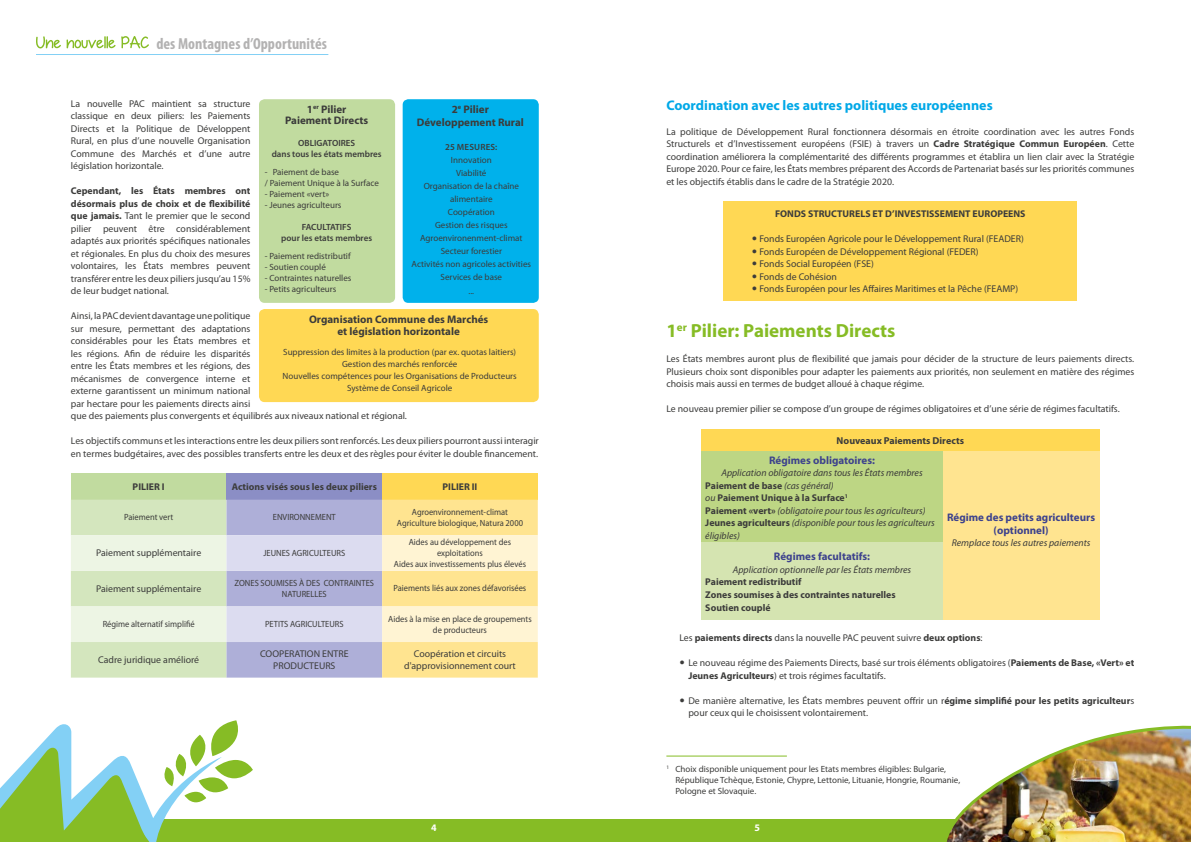
<style>
.page{position:relative;width:1191px;height:842px;background:#fff}
.page>*{position:absolute;margin:0;border:0;box-sizing:border-box;transform-origin:0 0}
.t1{font:700 19px "Myriad Pro";color:#86bc25}
.t2{font:700 condensed 16px "Myriad Pro";color:#b3b2b2}
.t3{font:700 14px "Myriad Pro";color:#00a8e7}
.t4{font:700 11px/12.5px "Myriad Pro";color:#3c3c3b;text-align:center}
.t5{font:700 11px/12.5px "Myriad Pro";color:#3d428d;text-align:center}
.t6{font:700 10px "Myriad Pro";color:#3c3c3b}
.t7{font:700 10px "Myriad Pro";color:#fff}
.t8{font:9.8px/12.5px "Myriad Pro";color:#3c3c3b}
.t9{font:italic 9.8px/12.5px "Myriad Pro";color:#3c3c3b}
.t10{font:700 9.8px/12.5px "Myriad Pro";color:#3c3c3b}
.t11{font:9px/13px "Myriad Pro";color:#3c3c3b}
.t12{font:9px/11px "Myriad Pro";color:#3c3c3b;text-align:center;scale:.94 1}
.t13{font:600 9px/11px "Myriad Pro";color:#3c3c3b;text-align:center}
.t14{font:600 9px "Myriad Pro";letter-spacing:.02em;color:#3c3c3b}
.s1{font-weight:700}
.s2{font-weight:700;font-style:normal}
</style>
<div class="page">
<div style="left:71px;top:473px;width:155px;height:27px;background:#c1db9f"></div>
<div style="left:226px;top:473px;width:156px;height:27px;background:#8b8ec5"></div>
<div style="left:382px;top:473px;width:156px;height:27px;background:#ffd854"></div>
<svg style="left:71px;top:500px;width:467px;height:178px;background:#dfddc8"></svg>
<div style="left:136px;top:819px;width:1055px;height:23px;background:#86bc25"></div>
<svg style="left:0;top:720px;width:253px;height:122px"></svg>
<div style="left:723px;top:201px;width:354px;height:100px;background:#ffd854"></div>
<div style="left:701px;top:429px;width:398px;height:22px;background:#ffd854"></div>
<div style="left:701px;top:451px;width:241px;height:92px;background:#bdd684"></div>
<div style="left:942px;top:451px;width:157px;height:169px;background:#ffe490"></div>
<div style="left:701px;top:543px;width:241px;height:77px;background:#d5e4b1"></div>
<div style="left:259px;top:99px;width:136px;height:204px;background:#c1db9f;border-radius:6px"></div>
<div style="left:403px;top:99px;width:136px;height:204px;background:#00b1eb;border-radius:6px"></div>
<div style="left:259px;top:309px;width:280px;height:93px;background:#ffd854;border-radius:6px"></div>
<hr style="left:666px;top:755px;width:121px;height:1px;background:#86bc25">
<img style="left:946px;top:725px;width:245px;height:117px">
<hr style="left:36px;top:54px;width:292px;height:1px;background:#83d0f5">
<svg style="left:36px;top:36px;width:25px;height:12px"></svg>
<svg style="left:67px;top:36px;width:48px;height:12px"></svg>
<svg style="left:121px;top:36px;width:28px;height:12px"></svg>
<h2 class="t2" style="left:156px;top:35px;width:172px">des Montagnes d’Opportunités</h2>
<p class="t8" style="left:71px;top:97px;width:181px;text-align:justify">La nouvelle PAC maintient sa structure classique en deux piliers: les Paiements Directs et la Politique de Développent Rural, en plus d’une nouvelle Organisation Commune des Marchés et d’une autre législation horizontale.</p>
<p class="t8" style="left:71px;top:185px;width:181px;text-align:justify"><span class="s1">Cependant, les États membres ont désormais plus de choix et de flexibilité que jamais.</span> Tant le premier que le second pilier peuvent être considérablement adaptés aux priorités spécifiques nationales et régionales. En plus du choix des mesures volontaires, les États membres peuvent transférer entre les deux piliers jusqu’au 15% de leur budget national.</p>
<p class="t8" style="left:71px;top:310px;width:337px">Ainsi, la PAC devient davantage une politique<br>sur mesure, permettant des adaptations<br>considérables pour les États membres et<br>les régions. Afin de réduire les disparités<br>entre les États membres et les régions, des<br>mécanismes de convergence interne et<br>externe garantissent un minimum national<br>par hectare pour les paiements directs ainsi<br>que des paiements plus convergents et équilibrés aux niveaux national et régional.</p>
<p class="t8" style="left:71px;top:435px;width:469px">Les objectifs communs et les interactions entre les deux piliers sont renforcés. Les deux piliers pourront aussi interagir en termes budgétaires, avec des possibles transferts entre les deux et des règles pour éviter le double financement.</p>
<p class="t10" style="left:133px;top:481px;width:34px">PILIER I</p>
<p class="t10" style="left:232px;top:481px;width:147px">Actions visés sous les deux piliers</p>
<p class="t10" style="left:442px;top:481px;width:36px">PILIER II</p>
<p class="t12" style="left:124px;top:512px;width:54px">Paiement vert</p>
<p class="t12" style="left:273px;top:512px;width:68px">ENVIRONNEMENT</p>
<p class="t12" style="left:397px;top:506px;width:136px">Agroenvironnement-climat<br>Agriculture biologique, Natura 2000</p>
<p class="t8" style="left:96px;top:547px;width:107px">Paiement supplémentaire</p>
<p class="t12" style="left:263px;top:547px;width:88px">JEUNES AGRICULTEURS</p>
<p class="t12" style="left:394px;top:536px;width:142px">Aides au développement des exploitations<br>Aides aux investissements plus élevés</p>
<p class="t8" style="left:96px;top:582px;width:107px">Paiement supplémentaire</p>
<p class="t12" style="left:235px;top:578px;width:150px">ZONES SOUMISES À DES CONTRAINTES<br>NATURELLES</p>
<p class="t12" style="left:393px;top:583px;width:143px">Paiements liés aux zones défavorisées</p>
<p class="t12" style="left:103px;top:619px;width:99px">Régime alternatif simplifié</p>
<p class="t12" style="left:265px;top:619px;width:85px">PETITS AGRICULTEURS</p>
<p class="t12" style="left:388px;top:613px;width:154px">Aides à la mise en place de groupements de producteurs</p>
<p class="t8" style="left:98px;top:653px;width:102px">Cadre juridique amélioré</p>
<p class="t8" style="left:260px;top:647px;width:90px;text-align:center">COOPERATION ENTRE<br>PRODUCTEURS</p>
<p class="t8" style="left:404px;top:647px;width:113px;text-align:center">Coopération et circuits d'approvisionnement court</p>
<p class="t4" style="left:285px;top:104px;width:85px;line-height:11px">1<sup>er</sup> Pilier<br>Paiement Directs</p>
<p class="t13" style="left:272px;top:138px;width:111px">OBLIGATOIRES<br>dans tous les états membres</p>
<p class="t11" style="left:265px;top:167px;width:116px;line-height:11px">- Paiement de base<br>/ Paiement Unique à la Surface</p>
<p class="t11" style="left:265px;top:188px;width:66px">- Paiement «vert»</p>
<p class="t11" style="left:265px;top:199px;width:78px">- Jeunes agriculteurs</p>
<p class="t13" style="left:281px;top:222px;width:92px">FACULTATIFS<br>pour les etats membres</p>
<p class="t11" style="left:265px;top:250px;width:88px">- Paiement redistributif</p>
<p class="t11" style="left:265px;top:261px;width:63px">- Soutien couplé</p>
<p class="t11" style="left:265px;top:272px;width:88px">- Contraintes naturelles</p>
<p class="t11" style="left:265px;top:283px;width:73px">- Petits agriculteurs</p>
<p class="t4" style="left:417px;top:103px;width:108px">2<sup>e</sup> Pilier<br>Développement Rural</p>
<p class="t14" style="left:445px;top:142px;width:54px">25 MESURES:</p>
<p class="t11" style="left:411px;top:153px;width:121px;text-align:center">Innovation<br>Viabilité<br>Organisation de la chaîne alimentaire<br>Coopération<br>Gestion des risques<br>Agroenvironenment-climat<br>Secteur forestier<br>Activités non agricoles activities<br>Services de base</p>
<p class="t11" style="left:468px;top:284px;width:7px">...</p>
<p class="t4" style="left:309px;top:313px;width:181px">Organisation Commune des Marchés et législation horizontale</p>
<p class="t11" style="left:283px;top:347px;width:236px;line-height:12px;text-align:center">Suppression des limites à la production (par ex. quotas laitiers)<br>Gestion des marchés renforcée<br>Nouvelles compétences pour les Organisations de Producteurs Système de Conseil Agricole</p>
<h3 class="t3" style="left:666px;top:97px;width:328px">Coordination avec les autres politiques européennes</h3>
<p class="t8" style="left:666px;top:125px;width:469px;text-align:justify">La politique de Développement Rural fonctionnera désormais en étroite coordination avec les autres Fonds Structurels et d’Investissement européens (FSIE) à travers un <span class="s1">Cadre Stratégique Commun Européen</span>. Cette coordination améliorera la complémentarité des différents programmes et établira un lien clair avec la Stratégie Europe 2020. Pour ce faire, les États membres préparent des Accords de Partenariat basés sur les priorités communes et les objectifs établis dans le cadre de la Stratégie 2020.</p>
<p class="t10" style="left:775px;top:208px;width:252px">FONDS STRUCTURELS ET D’INVESTISSEMENT EUROPEENS</p>
<p class="t8" style="left:759px;top:233px;width:266px">Fonds Européen Agricole pour le Développement Rural (FEADER)<br>Fonds Européen de Développement Régional (FEDER)<br>Fonds Social Européen (FSE)<br>Fonds de Cohésion<br>Fonds Européen pour les Affaires Maritimes et la Pêche (FEAMP)</p>
<h1 class="t1" style="left:666px;top:320px;width:231px">1<sup>er</sup> Pilier: Paiements Directs</h1>
<p class="t8" style="left:666px;top:353px;width:469px;text-align:justify">Les États membres auront plus de flexibilité que jamais pour décider de la structure de leurs paiements directs.<br>Plusieurs choix sont disponibles pour adapter les paiements aux priorités, non seulement en matière des régimes choisis mais aussi en termes de budget alloué à chaque régime.</p>
<p class="t8" style="left:666px;top:403px;width:455px">Le nouveau premier pilier se compose d’un groupe de régimes obligatoires et d’une série de régimes facultatifs.</p>
<p class="t6" style="left:836px;top:435px;width:129px">Nouveaux Paiements Directs</p>
<p class="t5" style="left:769px;top:454px;width:108px">Régimes obligatoires:</p>
<p class="t9" style="left:705px;top:467px;width:231px;text-indent:16px">Application obligatoire dans tous les États membres <span class="s2">Paiement de base</span> (cas général)<br>ou <span class="s2">Paiement Unique à la Surface</span><sup>1<br></sup><span class="s2">Paiement «vert»</span> (obligatoire pour tous les agriculteurs)<br><span class="s2">Jeunes agriculteurs</span> (disponible pour tous les agriculteurs éligibles)</p>
<p class="t5" style="left:947px;top:511px;width:150px">Régime des petits agriculteurs (optionnel)</p>
<p class="t9" style="left:951px;top:537px;width:140px">Remplace tous les autres paiements</p>
<p class="t5" style="left:774px;top:551px;width:98px">Régimes facultatifs:</p>
<p class="t9" style="left:733px;top:564px;width:180px">Application optionnelle par les États membres</p>
<p class="t10" style="left:705px;top:576px;width:192px">Paiement redistributif<br>Zones soumises à des contraintes naturelles<br>Soutien couplé</p>
<p class="t8" style="left:679px;top:632px;width:305px">Les <span class="s1">paiements directs</span> dans la nouvelle PAC peuvent suivre <span class="s1">deux options</span>:</p>
<p class="t8" style="left:688px;top:657px;width:447px">Le nouveau régime des Paiements Directs, basé sur trois éléments obligatoires (<span class="s1">Paiements de Base, «Vert» et<br>Jeunes Agriculteurs</span>) et trois régimes facultatifs.</p>
<p class="t8" style="left:688px;top:694px;width:447px">De manière alternative, les États membres peuvent offrir un r<span class="s1">égime simplifié pour les petits agriculteur</span>s pour ceux qui le choisissent volontairement.</p>
<p class="t11" style="left:675px;top:764px;width:286px;line-height:11px;text-indent:-9px"><sup>1</sup> Choix disponible uniquement pour les Etats membres éligibles: Bulgarie,<br>République Tchèque, Estonie, Chypre, Lettonie, Lituanie, Hongrie, Roumanie,<br>Pologne et Slovaquie.</p>
<p class="t7" style="left:431px;top:822px;width:7px">4</p>
<p class="t7" style="left:754px;top:822px;width:7px">5</p>
</div>
